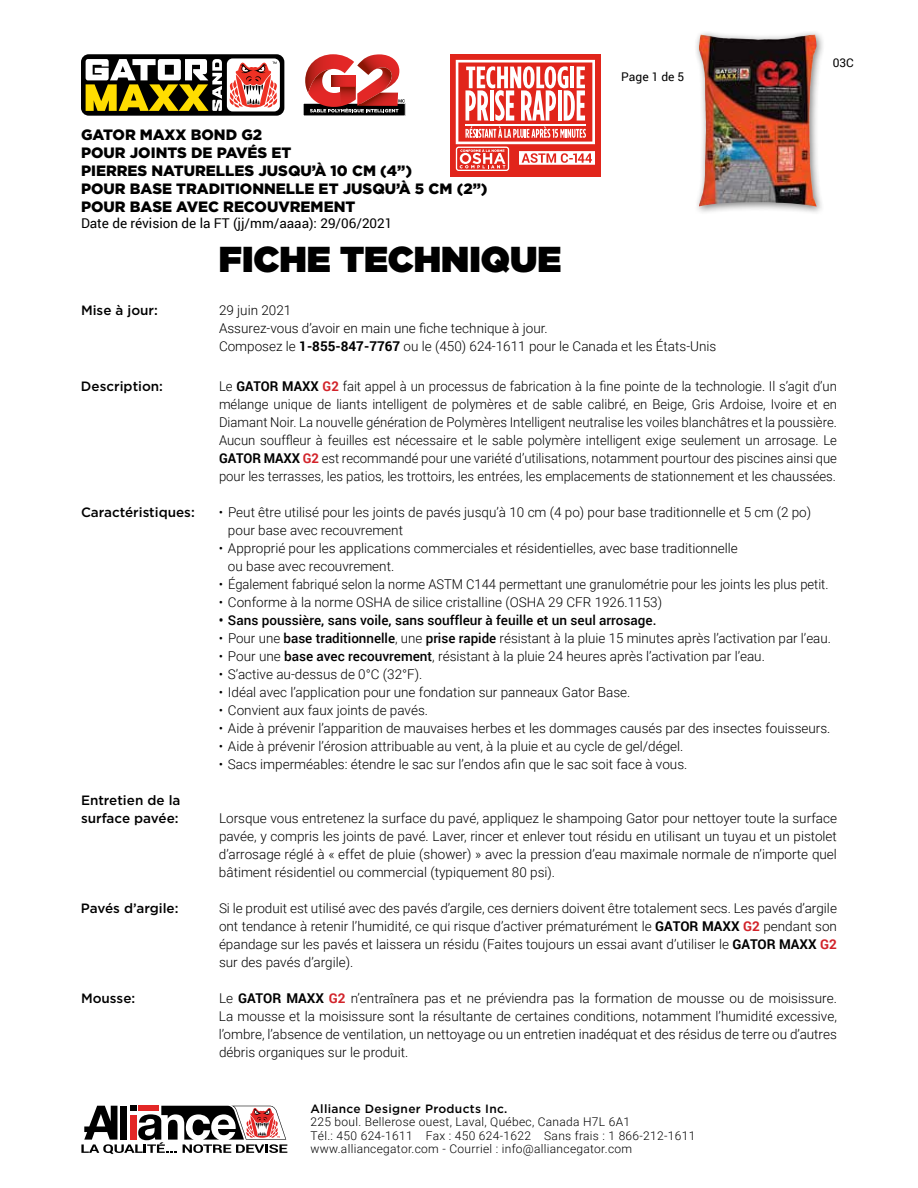
<style>
.page{position:relative;width:918px;height:1188px;background:#fff}
.page>*{position:absolute;margin:0;border:0;box-sizing:border-box;transform-origin:0 0}
.t1{font:900 36px "Gotham";color:#000}
.t2{font:900 15px/18px "Gotham";color:#000}
.t3{font:300 13.5px/18px "Roboto";color:#000;text-align:justify}
.t4{font:500 13.5px/18px "Gotham";color:#000}
.t5{font:500 13.5px "Roboto";color:#000}
.t6{font:13.5px "Roboto";color:#000}
.t7{font:300 12px/13.2px "Roboto";letter-spacing:.025em;color:#000}
.t8{font:500 12px "Gotham";letter-spacing:.025em;color:#000}
.t9{font:12px "Roboto";color:#000}
.s1{font-weight:700}
.s2{font-weight:700;color:#d2232a}
.s3{font-weight:500}
</style>
<div class="page">
<svg style="left:81px;top:1105px;width:206px;height:49px"></svg>
<svg style="left:305px;top:112px;width:99px;height:2px"></svg>
<svg style="left:305px;top:54px;width:100px;height:58px"></svg>
<div style="left:450px;top:54px;width:150px;height:122px;background:#e1251b"></div>
<svg style="left:456px;top:60px;width:139px;height:111px"></svg>
<div style="left:81px;top:54px;width:203px;height:62px;background:#000;border-radius:8px"></div>
<svg style="left:227px;top:58px;width:53px;height:53px"></svg>
<svg style="left:86px;top:59px;width:193px;height:52px"></svg>
<div style="left:694px;top:30px;width:132px;height:186px;background:#000;opacity:.5"></div>
<img style="left:699px;top:35px;width:118px;height:172px">
<p class="t2" style="left:81px;top:126px;width:408px">GATOR MAXX BOND G2<br>POUR JOINTS DE PAVÉS ET<br>PIERRES NATURELLES JUSQU’À 10 CM (4”)<br>POUR BASE TRADITIONNELLE ET JUSQU’À 5 CM (2”)<br>POUR BASE AVEC RECOUVREMENT</p>
<p class="t6" style="left:81px;top:214px;width:313px">Date de révision de la FT (jj/mm/aaaa): 29/06/2021</p>
<h1 class="t1" style="left:219px;top:233px;width:344px">FICHE TECHNIQUE</h1>
<p class="t9" style="left:621px;top:68px;width:65px">Page 1 de 5</p>
<p class="t9" style="left:833px;top:54px;width:23px">03C</p>
<p class="t4" style="left:81px;top:301px;width:78px">Mise à jour:</p>
<p class="t3" style="left:219px;top:301px;width:499px;text-align:left">29 juin 2021<br>Assurez-vous d’avoir en main une fiche technique à jour.<br>Composez le <span class="s1">1-855-847-7767</span> ou le (450) 624-1611 pour le Canada et les États-Unis</p>
<p class="t4" style="left:81px;top:377px;width:84px">Description:</p>
<p class="t3" style="left:219px;top:376px;width:620px">Le <span class="s1">GATOR MAXX</span> <span class="s2">G2</span> fait appel à un processus de fabrication à la fine pointe de la technologie. Il s’agit d’un mélange unique de liants intelligent de polymères et de sable calibré, en Beige, Gris Ardoise, Ivoire et en Diamant Noir. La nouvelle génération de Polymères Intelligent neutralise les voiles blanchâtres et la poussière.<br>Aucun souffleur à feuilles est nécessaire et le sable polymère intelligent exige seulement un arrosage. Le <span class="s1">GATOR MAXX</span> <span class="s2">G2</span> est recommandé pour une variété d’utilisations, notamment pourtour des piscines ainsi que pour les terrasses, les patios, les trottoirs, les entrées, les emplacements de stationnement et les chaussées.</p>
<p class="t4" style="left:81px;top:503px;width:115px">Caractéristiques:</p>
<p class="t3" style="left:228px;top:502px;width:585px;text-indent:-9px">• Peut être utilisé pour les joints de pavés jusqu’à 10 cm (4 po) pour base traditionnelle et 5 cm (2 po) pour base avec recouvrement</p>
<p class="t3" style="left:228px;top:538px;width:511px;text-indent:-9px">• Approprié pour les applications commerciales et résidentielles, avec base traditionnelle ou base avec recouvrement.</p>
<p class="t3" style="left:219px;top:574px;width:611px">• Également fabriqué selon la norme ASTM C144 permettant une granulométrie pour les joints les plus petit.</p>
<p class="t3" style="left:219px;top:592px;width:445px">• Conforme à la norme OSHA de silice cristalline (OSHA 29 CFR 1926.1153)</p>
<p class="t5" style="left:219px;top:610px;width:439px">• Sans poussière, sans voile, sans souffleur à feuille et un seul arrosage.</p>
<p class="t3" style="left:219px;top:628px;width:613px">• Pour une <span class="s3">base traditionnelle</span>, une <span class="s3">prise rapide</span> résistant à la pluie 15 minutes après l’activation par l’eau.</p>
<p class="t3" style="left:219px;top:646px;width:547px">• Pour une <span class="s3">base avec recouvrement</span>, résistant à la pluie 24 heures après l’activation par l’eau.</p>
<p class="t3" style="left:219px;top:664px;width:205px">• S’active au-dessus de 0°C (32°F).</p>
<p class="t3" style="left:219px;top:682px;width:413px">• Idéal avec l’application pour une fondation sur panneaux Gator Base.</p>
<p class="t3" style="left:219px;top:700px;width:211px">• Convient aux faux joints de pavés.</p>
<p class="t3" style="left:219px;top:718px;width:613px">• Aide à prévenir l’apparition de mauvaises herbes et les dommages causés par des insectes fouisseurs.</p>
<p class="t3" style="left:219px;top:736px;width:466px">• Aide à prévenir l’érosion attribuable au vent, à la pluie et au cycle de gel/dégel.</p>
<p class="t3" style="left:219px;top:754px;width:470px">• Sacs imperméables: étendre le sac sur l’endos afin que le sac soit face à vous.</p>
<p class="t4" style="left:81px;top:791px;width:101px">Entretien de la surface pavée:</p>
<p class="t3" style="left:219px;top:808px;width:620px">Lorsque vous entretenez la surface du pavé, appliquez le shampoing Gator pour nettoyer toute la surface pavée, y compris les joints de pavé. Laver, rincer et enlever tout résidu en utilisant un tuyau et un pistolet d’arrosage réglé à « effet de pluie (shower) » avec la pression d’eau maximale normale de n’importe quel bâtiment résidentiel ou commercial (typiquement 80 psi).</p>
<p class="t4" style="left:81px;top:899px;width:99px">Pavés d’argile:</p>
<p class="t3" style="left:219px;top:898px;width:620px">Si le produit est utilisé avec des pavés d’argile, ces derniers doivent être totalement secs. Les pavés d’argile ont tendance à retenir l’humidité, ce qui risque d’activer prématurément le <span class="s1">GATOR MAXX</span> <span class="s2">G2</span> pendant son épandage sur les pavés et laissera un résidu (Faites toujours un essai avant d’utiliser le <span class="s1">GATOR MAXX</span> <span class="s2">G2 </span>sur des pavés d’argile).</p>
<p class="t4" style="left:81px;top:989px;width:56px">Mousse:</p>
<p class="t3" style="left:219px;top:988px;width:620px">Le <span class="s1">GATOR MAXX</span> <span class="s2">G2</span> n’entraînera pas et ne préviendra pas la formation de mousse ou de moisissure.<br>La mousse et la moisissure sont la résultante de certaines conditions, notamment l’humidité excessive, l’ombre, l’absence de ventilation, un nettoyage ou un entretien inadéquat et des résidus de terre ou d’autres débris organiques sur le produit.</p>
<p class="t8" style="left:310px;top:1101px;width:199px">Alliance Designer Products Inc.</p>
<p class="t7" style="left:310px;top:1115px;width:386px">225 boul. Bellerose ouest, Laval, Québec, Canada H7L 6A1<br>Tél.: 450 624-1611 Fax : 450 624-1622 Sans frais : 1 866-212-1611 www.alliancegator.com - Courriel : info@alliancegator.com</p>
</div>
